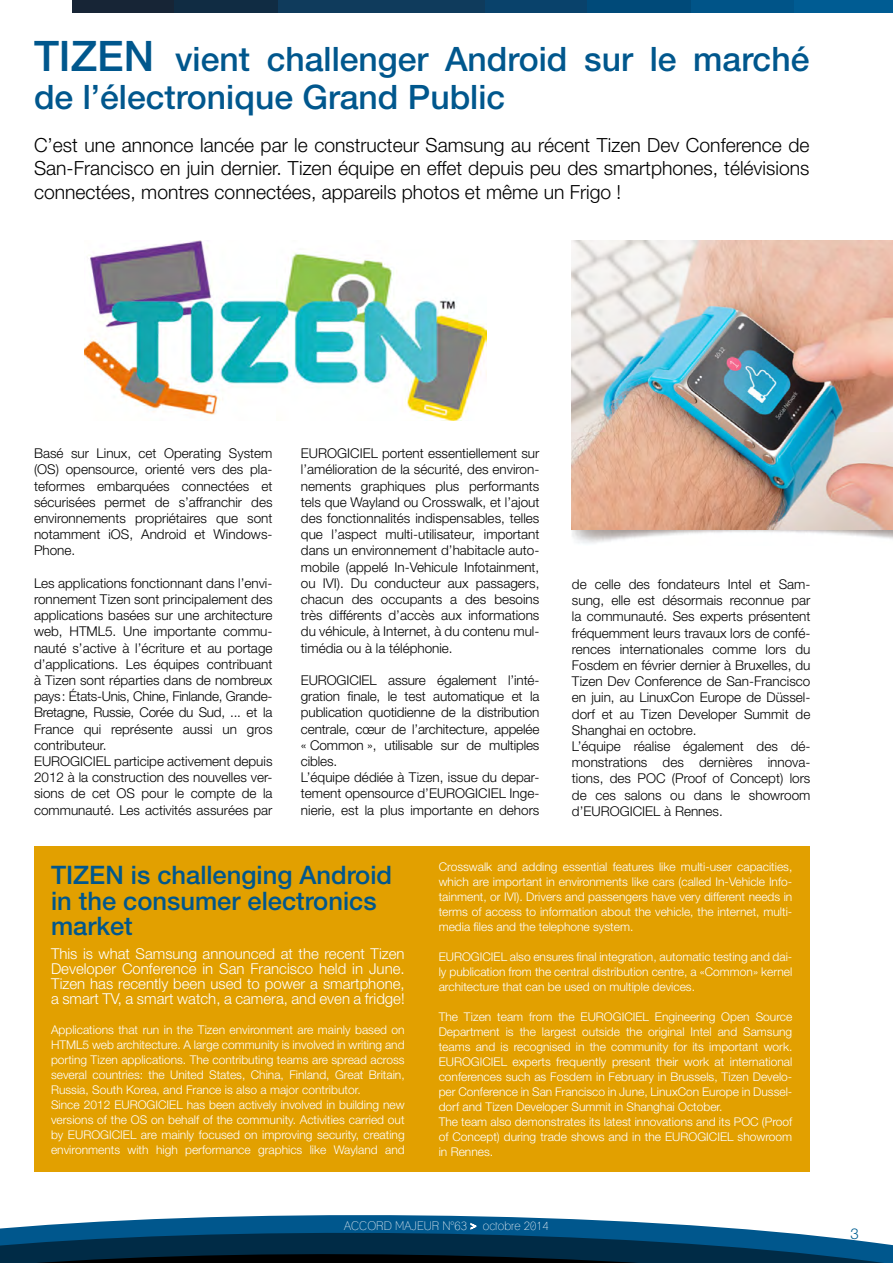
<style>
.page{position:relative;width:893px;height:1263px;background:#fff}
.page>*{position:absolute;margin:0;border:0;box-sizing:border-box;transform-origin:0 0}
.t1{font:500 33.75px/37.5px "Helvetica Neue";color:#00578d}
.t2{font:500 25.5px/25.5px "Helvetica Neue";color:#00578d}
.t3{font:300 19.5px/23.4px "Helvetica Neue";color:#000;text-align:justify}
.t4{font:300 15px/15px "Helvetica Neue";color:#fff;text-align:justify}
.t5{font:300 15px "Helvetica Neue";color:#005f92}
.t6{font:300 13.5px/16.2px "Helvetica Neue";color:#000}
.t7{font:300 12px/15px "Helvetica Neue";color:#fff}
.t8{font:condensed 12px "Lane";color:#fff}
.s1{font-size:42.15px}
</style>
<div class="page">
<svg style="left:114px;top:1215px;width:499px;height:6px;fill:#00578d"></svg>
<div style="left:72px;top:0;width:104px;height:13px;background:#172536"></div>
<div style="left:175px;top:0;width:103px;height:13px;background:#102c43"></div>
<div style="left:278px;top:0;width:103px;height:13px;background:#0f3b5c"></div>
<div style="left:381px;top:0;width:104px;height:13px;background:#0f3b5c"></div>
<div style="left:485px;top:0;width:103px;height:13px;background:#09426b"></div>
<div style="left:588px;top:0;width:103px;height:13px;background:#004a79"></div>
<div style="left:691px;top:0;width:103px;height:13px;background:#005488"></div>
<div style="left:794px;top:0;width:99px;height:13px;background:#005c93"></div>
<svg style="left:0;top:1221px;width:893px;height:42px;background:#154969"></svg>
<div style="left:34px;top:846px;width:775px;height:326px;background:#e2a000"></div>
<img style="left:572px;top:529px;width:321px;height:15px">
<img style="left:572px;top:240px;width:321px;height:289px">
<img style="left:84px;top:240px;width:403px;height:181px">
<h1 class="t1" style="left:34px;top:40px;width:777px"><span class="s1">TIZEN</span> vient challenger Android sur le marché de l’électronique Grand Public</h1>
<p class="t3" style="left:34px;top:133px;width:777px">C’est une annonce lancée par le constructeur Samsung au récent Tizen Dev Conference de San-Francisco en juin dernier. Tizen équipe en effet depuis peu des smartphones, télévisions connectées, montres connectées, appareils photos et même un Frigo !</p>
<p class="t6" style="left:34px;top:445px;width:240px;text-align:justify">Basé sur Linux, cet Operating System (OS) opensource, orienté vers des pla&shy;teformes embarquées connectées et sécurisées permet de s’affranchir des environnements propriétaires que sont notamment iOS, Android et Windows-Phone.</p>
<p class="t6" style="left:34px;top:575px;width:240px">Les applications fonctionnant dans l’envi&shy;ronnement Tizen sont principalement des applications basées sur une architecture web, HTML5. Une importante commu&shy;nauté s’active à l’écriture et au portage d’applications. Les équipes contribuant à Tizen sont réparties dans de nombreux pays: États-Unis, Chine, Finlande, Grande-Bretagne, Russie, Corée du Sud, ... et la France qui représente aussi un gros contributeur.<br>EUROGICIEL participe activement depuis 2012 à la construction des nouvelles ver&shy;sions de cet OS pour le compte de la communauté. Les activités assurées par</p>
<p class="t6" style="left:301px;top:445px;width:240px;text-align:justify">EUROGICIEL portent essentiellement sur l’amélioration de la sécurité, des environ&shy;nements graphiques plus performants tels que Wayland ou Crosswalk, et l’ajout des fonctionnalités indispensables, telles que l’aspect multi-utilisateur, important dans un environnement d’habitacle auto&shy;mobile (appelé In-Vehicule Infotainment, ou IVI). Du conducteur aux passagers, chacun des occupants a des besoins très différents d’accès aux informations du véhicule, à Internet, à du contenu mul&shy;timédia ou à la téléphonie.</p>
<p class="t6" style="left:301px;top:672px;width:240px">EUROGICIEL assure également l’inté&shy;gration finale, le test automatique et la publication quotidienne de la distribution centrale, cœur de l’architecture, appelée « Common », utilisable sur de multiples cibles.<br>L’équipe dédiée à Tizen, issue du depar&shy;tement opensource d’EUROGICIEL Inge&shy;nierie, est la plus importante en dehors</p>
<p class="t6" style="left:572px;top:576px;width:240px">de celle des fondateurs Intel et Sam&shy;sung, elle est désormais reconnue par la communauté. Ses experts présentent fréquemment leurs travaux lors de confé&shy;rences internationales comme lors du Fosdem en février dernier à Bruxelles, du Tizen Dev Conference de San-Francisco en juin, au LinuxCon Europe de Düssel&shy;dorf et au Tizen Developer Summit de Shanghai en octobre.<br>L’équipe réalise également des dé&shy;monstrations des dernières innova&shy;tions, des POC (Proof of Concept) lors de ces salons ou dans le showroom d’EUROGICIEL à Rennes.</p>
<h2 class="t2" style="left:51px;top:862px;width:343px">TIZEN is challenging Android in the consumer electronics market</h2>
<p class="t4" style="left:51px;top:946px;width:355px">This is what Samsung announced at the recent Tizen Developer Conference in San Francisco held in June.<br>Tizen has recently been used to power a smartphone, a smart TV, a smart watch, a camera, and even a fridge!</p>
<p class="t7" style="left:51px;top:1022px;width:355px">Applications that run in the Tizen environment are mainly based on HTML5 web architecture. A large community is involved in writing and porting Tizen applications. The contributing teams are spread across several countries: the United States, China, Finland, Great Britain, Russia, South Korea, and France is also a major contributor.<br>Since 2012 EUROGICIEL has been actively involved in building new versions of the OS on behalf of the community. Activities carried out by EUROGICIEL are mainly focused on improving security, creating environments with high performance graphics like Wayland and</p>
<p class="t7" style="left:439px;top:859px;width:355px;text-align:justify">Crosswalk and adding essential features like multi-user capacities, which are important in environments like cars (called In-Vehicle Info&shy;tainment, or IVI). Drivers and passengers have very different needs in terms of access to information about the vehicle, the internet, multi&shy;media files and the telephone system.</p>
<p class="t7" style="left:439px;top:949px;width:355px;text-align:justify">EUROGICIEL also ensures final integration, automatic testing and dai&shy;ly publication from the central distribution centre, a «Common» kernel architecture that can be used on multiple devices.</p>
<p class="t7" style="left:439px;top:1009px;width:355px">The Tizen team from the EUROGICIEL Engineering Open Source Department is the largest outside the original Intel and Samsung teams and is recognised in the community for its important work.<br>EUROGICIEL experts frequently present their work at international conferences such as Fosdem in February in Brussels, Tizen Develo&shy;per Conference in San Francisco in June, LinuxCon Europe in Dussel&shy;dorf and Tizen Developer Summit in Shanghai October.<br>The team also demonstrates its latest innovations and its POC (Proof of Concept) during trade shows and in the EUROGICIEL showroom in Rennes.</p>
<p class="t8" style="left:344px;top:1218px;width:206px">ACCORD MAJEUR N°63 &gt; octobre 2014</p>
<p class="t5" style="left:850px;top:1224px;width:10px">3</p>
</div>
